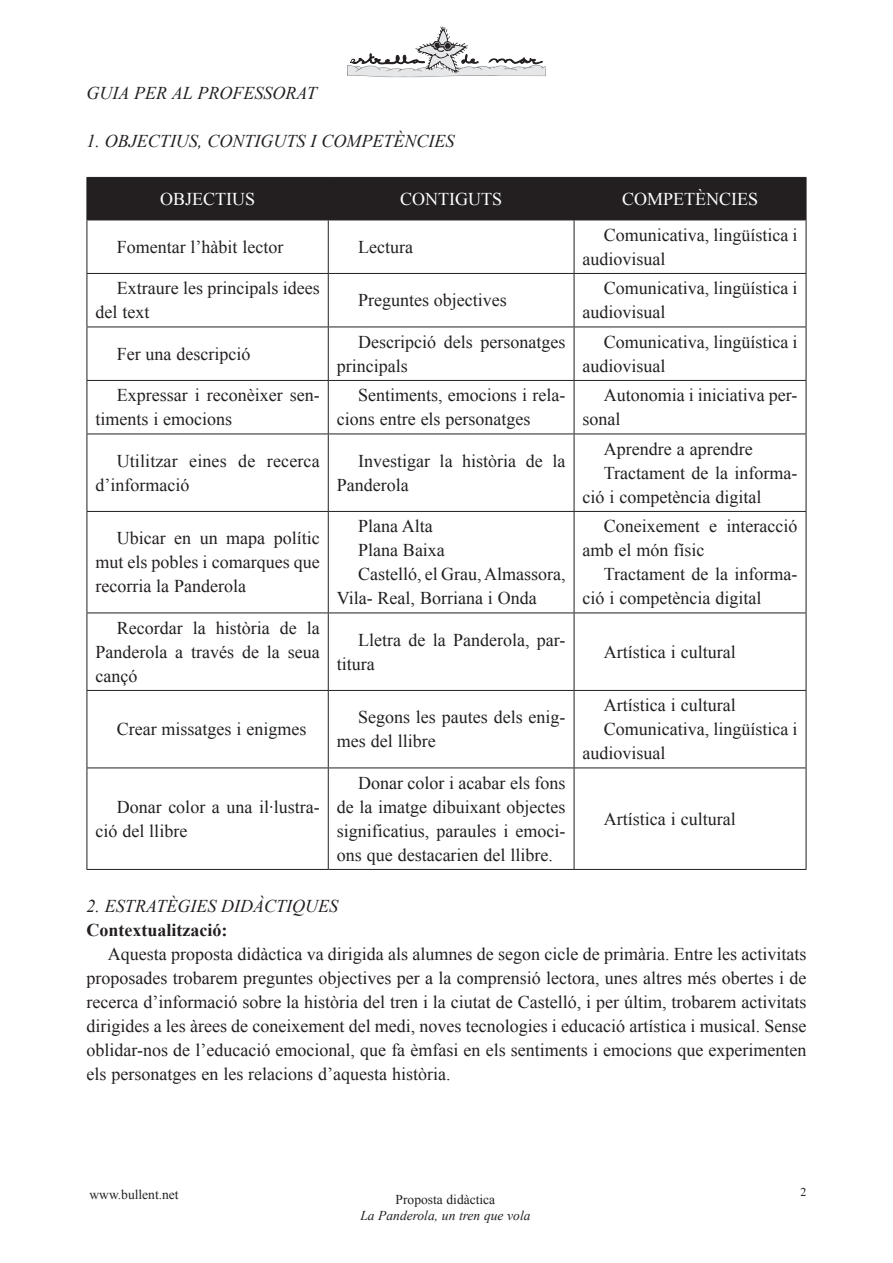
<style>
.page{position:relative;width:893px;height:1263px;background:#fff}
.page>*{position:absolute;margin:0;border:0;box-sizing:border-box;transform-origin:0 0}
.Text{font:18px/24px "Times New Roman";color:#231f20}
._1{font:italic 18px "Times New Roman";color:#231f20}
.Text-2{font:18px "Times New Roman";color:#fff}
.Apartat{font:italic 18px "Times New Roman";color:#231f20}
._1_1{font:700 18px "Times New Roman";color:#231f20}
.t1{font:13.5px "Times New Roman";color:#231f20}
.t2{font:italic 13.5px "Times New Roman";color:#231f20}
.t3{font:12px "Times New Roman";color:#231f20}
</style>
<div class="page">
<svg style="left:347px;top:27px;width:199px;height:50px"></svg>
<div style="left:88px;top:178px;width:718px;height:42px;background:#231f20"></div>
<hr style="left:806px;top:178px;width:1px;height:42px;background:#231f20">
<hr style="left:806px;top:220px;width:1px;height:53px;background:#231f20">
<hr style="left:806px;top:274px;width:1px;height:53px;background:#231f20">
<hr style="left:806px;top:327px;width:1px;height:53px;background:#231f20">
<hr style="left:806px;top:381px;width:1px;height:53px;background:#231f20">
<hr style="left:806px;top:434px;width:1px;height:77px;background:#231f20">
<hr style="left:806px;top:512px;width:1px;height:100px;background:#231f20">
<hr style="left:806px;top:613px;width:1px;height:77px;background:#231f20">
<hr style="left:806px;top:691px;width:1px;height:76px;background:#231f20">
<hr style="left:87px;top:177px;width:241px;height:1px;background:#231f20">
<hr style="left:328px;top:177px;width:246px;height:1px;background:#231f20">
<hr style="left:574px;top:177px;width:232px;height:1px;background:#231f20">
<hr style="left:87px;top:220px;width:241px;height:1px;background:#231f20">
<hr style="left:328px;top:220px;width:246px;height:1px;background:#231f20">
<hr style="left:574px;top:220px;width:232px;height:1px;background:#231f20">
<hr style="left:87px;top:273px;width:241px;height:1px;background:#231f20">
<hr style="left:328px;top:273px;width:246px;height:1px;background:#231f20">
<hr style="left:574px;top:273px;width:232px;height:1px;background:#231f20">
<hr style="left:87px;top:327px;width:241px;height:1px;background:#231f20">
<hr style="left:328px;top:327px;width:246px;height:1px;background:#231f20">
<hr style="left:574px;top:327px;width:232px;height:1px;background:#231f20">
<hr style="left:87px;top:380px;width:241px;height:1px;background:#231f20">
<hr style="left:328px;top:380px;width:246px;height:1px;background:#231f20">
<hr style="left:574px;top:380px;width:232px;height:1px;background:#231f20">
<hr style="left:87px;top:434px;width:241px;height:1px;background:#231f20">
<hr style="left:328px;top:434px;width:246px;height:1px;background:#231f20">
<hr style="left:574px;top:434px;width:232px;height:1px;background:#231f20">
<hr style="left:87px;top:511px;width:241px;height:1px;background:#231f20">
<hr style="left:328px;top:511px;width:246px;height:1px;background:#231f20">
<hr style="left:574px;top:511px;width:232px;height:1px;background:#231f20">
<hr style="left:87px;top:612px;width:241px;height:1px;background:#231f20">
<hr style="left:328px;top:612px;width:246px;height:1px;background:#231f20">
<hr style="left:574px;top:612px;width:232px;height:1px;background:#231f20">
<hr style="left:87px;top:690px;width:241px;height:1px;background:#231f20">
<hr style="left:328px;top:690px;width:246px;height:1px;background:#231f20">
<hr style="left:574px;top:690px;width:232px;height:1px;background:#231f20">
<hr style="left:87px;top:767px;width:241px;height:1px;background:#231f20">
<hr style="left:328px;top:767px;width:246px;height:1px;background:#231f20">
<hr style="left:574px;top:767px;width:232px;height:1px;background:#231f20">
<hr style="left:87px;top:869px;width:241px;height:1px;background:#231f20">
<hr style="left:328px;top:869px;width:246px;height:1px;background:#231f20">
<hr style="left:574px;top:869px;width:232px;height:1px;background:#231f20">
<hr style="left:87px;top:178px;width:1px;height:42px;background:#231f20">
<hr style="left:328px;top:178px;width:1px;height:42px;background:#231f20">
<hr style="left:574px;top:178px;width:1px;height:42px;background:#231f20">
<hr style="left:87px;top:220px;width:1px;height:53px;background:#231f20">
<hr style="left:328px;top:220px;width:1px;height:53px;background:#231f20">
<hr style="left:574px;top:220px;width:1px;height:53px;background:#231f20">
<hr style="left:87px;top:274px;width:1px;height:53px;background:#231f20">
<hr style="left:328px;top:274px;width:1px;height:53px;background:#231f20">
<hr style="left:574px;top:274px;width:1px;height:53px;background:#231f20">
<hr style="left:87px;top:327px;width:1px;height:53px;background:#231f20">
<hr style="left:328px;top:327px;width:1px;height:53px;background:#231f20">
<hr style="left:574px;top:327px;width:1px;height:53px;background:#231f20">
<hr style="left:87px;top:381px;width:1px;height:53px;background:#231f20">
<hr style="left:328px;top:381px;width:1px;height:53px;background:#231f20">
<hr style="left:574px;top:381px;width:1px;height:53px;background:#231f20">
<hr style="left:87px;top:434px;width:1px;height:77px;background:#231f20">
<hr style="left:328px;top:434px;width:1px;height:77px;background:#231f20">
<hr style="left:574px;top:434px;width:1px;height:77px;background:#231f20">
<hr style="left:87px;top:512px;width:1px;height:100px;background:#231f20">
<hr style="left:328px;top:512px;width:1px;height:100px;background:#231f20">
<hr style="left:574px;top:512px;width:1px;height:100px;background:#231f20">
<hr style="left:87px;top:613px;width:1px;height:77px;background:#231f20">
<hr style="left:328px;top:613px;width:1px;height:77px;background:#231f20">
<hr style="left:574px;top:613px;width:1px;height:77px;background:#231f20">
<hr style="left:87px;top:691px;width:1px;height:76px;background:#231f20">
<hr style="left:328px;top:691px;width:1px;height:76px;background:#231f20">
<hr style="left:574px;top:691px;width:1px;height:76px;background:#231f20">
<hr style="left:87px;top:768px;width:1px;height:101px;background:#231f20">
<hr style="left:328px;top:768px;width:1px;height:101px;background:#231f20">
<hr style="left:574px;top:768px;width:1px;height:101px;background:#231f20">
<hr style="left:806px;top:768px;width:1px;height:101px;background:#231f20">
<p class="Apartat" style="left:87px;top:81px;width:232px">GUIA PER AL PROFESSORAT</p>
<p class="_1" style="left:87px;top:129px;width:369px">1. OBJECTIUS, CONTIGUTS I COMPETÈNCIES</p>
<p class="Text-2" style="left:160px;top:187px;width:97px">OBJECTIUS</p>
<p class="Text-2" style="left:400px;top:187px;width:103px">CONTIGUTS</p>
<p class="Text-2" style="left:622px;top:187px;width:138px">COMPETÈNCIES</p>
<p class="Text" style="left:117px;top:235px;width:168px">Fomentar l’hàbit lector</p>
<p class="Text" style="left:358px;top:235px;width:56px">Lectura</p>
<p class="Text" style="left:583px;top:223px;width:216px;text-indent:21px">Comunicativa, lingüística i audiovisual</p>
<p class="Text" style="left:95px;top:276px;width:226px;text-indent:21px">Extraure les principals idees del text</p>
<p class="Text" style="left:358px;top:288px;width:150px">Preguntes objectives</p>
<p class="Text" style="left:583px;top:276px;width:216px;text-indent:21px">Comunicativa, lingüística i audiovisual</p>
<p class="Text" style="left:117px;top:342px;width:135px">Fer una descripció</p>
<p class="Text" style="left:337px;top:330px;width:230px;text-indent:21px">Descripció dels personatges principals</p>
<p class="Text" style="left:583px;top:330px;width:216px;text-indent:21px">Comunicativa, lingüística i audiovisual</p>
<p class="Text" style="left:95px;top:383px;width:226px;text-indent:21px">Expressar i reconèixer sen&shy;timents i emocions</p>
<p class="Text" style="left:337px;top:383px;width:230px;text-indent:21px">Sentiments, emocions i rela&shy;cions entre els personatges</p>
<p class="Text" style="left:583px;top:383px;width:216px;text-indent:21px">Autonomia i iniciativa per&shy;sonal</p>
<p class="Text" style="left:95px;top:449px;width:226px;text-indent:21px">Utilitzar eines de recerca d’informació</p>
<p class="Text" style="left:337px;top:449px;width:230px;text-indent:21px">Investigar la història de la<br>Panderola</p>
<p class="Text" style="left:604px;top:437px;width:150px">Aprendre a aprendre</p>
<p class="Text" style="left:583px;top:461px;width:216px;text-indent:21px">Tractament de la informa&shy;ció i competència digital</p>
<p class="Text" style="left:95px;top:526px;width:226px;text-align:justify;text-indent:21px">Ubicar en un mapa polític mut els pobles i comarques que recorria la Panderola</p>
<p class="Text" style="left:95px;top:616px;width:226px;text-align:justify;text-indent:21px">Recordar la història de la Panderola a través de la seua cançó</p>
<p class="Text" style="left:117px;top:717px;width:191px">Crear missatges i enigmes</p>
<p class="Text" style="left:95px;top:795px;width:226px;text-indent:21px">Donar color a una il·lustra&shy;ció del llibre</p>
<p class="Text" style="left:358px;top:514px;width:76px">Plana Alta</p>
<p class="Text" style="left:358px;top:538px;width:88px">Plana Baixa</p>
<p class="Text" style="left:337px;top:562px;width:230px;text-indent:21px">Castelló, el Grau, Almassora,<br>Vila- Real, Borriana i Onda</p>
<p class="Text" style="left:337px;top:628px;width:230px;text-indent:21px">Lletra de la Panderola, par&shy;titura</p>
<p class="Text" style="left:337px;top:705px;width:230px;text-indent:21px">Segons les pautes dels enig&shy;mes del llibre</p>
<p class="Text" style="left:337px;top:771px;width:230px;text-align:justify;text-indent:21px">Donar color i acabar els fons de la imatge dibuixant objectes significatius, paraules i emoci&shy;ons que destacarien del llibre.</p>
<p class="Text" style="left:583px;top:514px;width:216px;text-indent:21px">Coneixement e interacció amb el món físic</p>
<p class="Text" style="left:583px;top:562px;width:216px;text-indent:21px">Tractament de la informa&shy;ció i competència digital</p>
<p class="Text" style="left:604px;top:640px;width:133px">Artística i cultural</p>
<p class="Text" style="left:604px;top:693px;width:133px">Artística i cultural</p>
<p class="Text" style="left:583px;top:717px;width:216px;text-indent:21px">Comunicativa, lingüística i audiovisual</p>
<p class="Text" style="left:604px;top:807px;width:133px">Artística i cultural</p>
<p class="_1" style="left:87px;top:893px;width:253px">2. ESTRATÈGIES DIDÀCTIQUES</p>
<p class="_1_1" style="left:87px;top:917px;width:142px">Contextualització:</p>
<p class="Text" style="left:87px;top:941px;width:721px;text-align:justify;text-indent:21px">Aquesta proposta didàctica va dirigida als alumnes de segon cicle de primària. Entre les activitats proposades trobarem preguntes objectives per a la comprensió lectora, unes altres més obertes i de recerca d’informació sobre la història del tren i la ciutat de Castelló, i per últim, trobarem activitats dirigides a les àrees de coneixement del medi, noves tecnologies i educació artística i musical. Sense oblidar-nos de l’educació emocional, que fa èmfasi en els sentiments i emocions que experimenten els personatges en les relacions d’aquesta història.</p>
<p class="t1" style="left:90px;top:1185px;width:91px">www.bullent.net</p>
<p class="t1" style="left:396px;top:1190px;width:101px">Proposta didàctica</p>
<p class="t2" style="left:360px;top:1206px;width:172px">La Panderola, un tren que vola</p>
<p class="t3" style="left:800px;top:1183px;width:7px">2</p>
</div>
